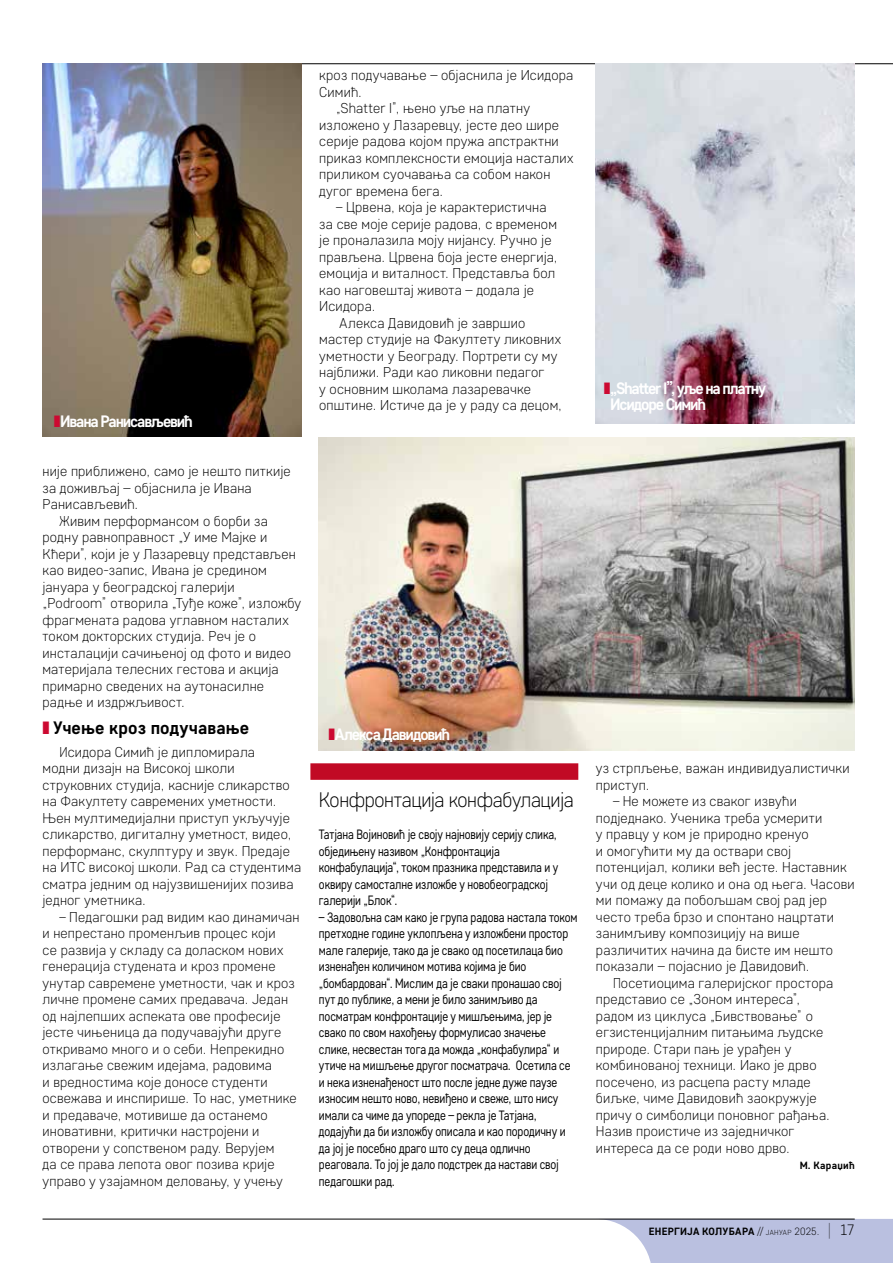
<style>
.page{position:relative;width:893px;height:1263px;background:#fff}
.page>*{position:absolute;margin:0;border:0;box-sizing:border-box;transform-origin:0 0}
.t1{font:300 21px "Core Sans D25";letter-spacing:-.02em;color:#000;scale:.95 1}
.t2{font:700 18px "Core Sans D55";letter-spacing:.005em;color:#000;scale:.95 1}
.t3{font:700 16.5px/16.5px "Core Sans D55";letter-spacing:-.075em;color:#fff}
.t4{font:300 14.25px/16.5px "Core Sans D25";letter-spacing:.015em;color:#000}
.t5{font:300 14.25px/16.5px "Core Sans D25";letter-spacing:.015em;color:#000;scale:.9 1}
.t6{font:13.5px/16.5px "Core Sans D35";letter-spacing:-.01em;color:#000;scale:.85 1}
.t7{font:700 10.5px "Core Sans D55";letter-spacing:.025em;color:#000}
.s1{color:#cc0931}
.s2{font-family:"Core Sans D25";font-weight:300}
.s3{font-family:"Core Sans D25";font-weight:300;font-size:7.35px}
.s4{font-family:"Core Sans D15";font-weight:100;font-size:18px}
.s5{font-family:"Core Sans D25";font-weight:300;font-size:15px}
</style>
<div class="page">
<svg style="left:607px;top:1219px;width:286px;height:44px;background:#c1c6e3"></svg>
<hr style="left:43px;top:1219px;width:812px;height:1px;background:#000">
<hr style="left:43px;top:63px;width:850px;height:1px;background:#000">
<div style="left:310px;top:763px;width:268px;height:17px;background:#c10a25"></div>
<img style="left:595px;top:64px;width:260px;height:360px">
<img style="left:43px;top:64px;width:259px;height:372px">
<img style="left:319px;top:437px;width:536px;height:313px">
<p class="t3" style="left:54px;top:412px;width:141px"><span class="s1">❚</span>Ивана Ранисављевић</p>
<p class="t4" style="left:43px;top:463px;width:250px">није приближено, само је нешто питкије</p>
<p class="t4" style="left:43px;top:479px;width:211px">за доживљај – објаснила је Ивана</p>
<p class="t4" style="left:43px;top:496px;width:97px">Ранисављевић.</p>
<p class="t5" style="left:60px;top:512px;width:233px">Живим перформансом о борби за</p>
<p class="t4" style="left:43px;top:529px;width:226px">родну равноправност „У име Мајке и</p>
<p class="t4" style="left:43px;top:545px;width:255px">Кћери”, који је у Лазаревцу представљен</p>
<p class="t4" style="left:43px;top:562px;width:226px">као видео-запис, Ивана је средином</p>
<p class="t4" style="left:43px;top:578px;width:194px">јануара у београдској галерији</p>
<p class="t4" style="left:43px;top:595px;width:260px">„Podroom” отворила „Туђе коже”, изложбу</p>
<p class="t4" style="left:43px;top:611px;width:248px">фрагмената радова углавном насталих</p>
<p class="t4" style="left:43px;top:628px;width:215px">током докторских студија. Реч је о</p>
<p class="t4" style="left:43px;top:644px;width:250px">инсталацији сачињеној од фото и видео</p>
<p class="t4" style="left:43px;top:661px;width:238px">материјала телесних гестова и акција</p>
<p class="t4" style="left:43px;top:677px;width:223px">примарно сведених на аутонасилне</p>
<p class="t4" style="left:43px;top:694px;width:144px">радње и издржљивост.</p>
<p class="t2" style="left:43px;top:716px;width:219px"><span class="s1">❚</span> Учење кроз подучавање</p>
<p class="t5" style="left:43px;top:743px;width:289px;text-indent:17px">Исидора Симић је дипломирала<br>модни дизајн на Високој школи струковних студија, касније сликарство на Факултету савремених уметности.<br>Њен мултимедијални приступ укључује сликарство, дигиталну уметност, видео, перформанс, скулптуру и звук. Предаје на ИТС високој школи. Рад са студентима сматра једним од најузвишенијих позива једног уметника.</p>
<p class="t5" style="left:43px;top:908px;width:287px;text-indent:17px">– Педагошки рад видим као динамичан и непрестано променљив процес који<br>се развија у складу са доласком нових генерација студената и кроз промене унутар савремене уметности, чак и кроз личне промене самих предавача. Један од најлепших аспеката ове професије јесте чињеница да подучавајући друге откривамо много и о себи. Непрекидно излагање свежим идејама, радовима<br>и вредностима које доносе студенти освежава и инспирише. То нас, уметнике и предаваче, мотивише да останемо иновативни, критички настројени и отворени у сопственом раду. Верујем<br>да се права лепота овог позива крије управо у узајамном деловању, у учењу</p>
<p class="t4" style="left:319px;top:67px;width:256px">кроз подучавање – објаснила је Исидора</p>
<p class="t4" style="left:319px;top:83px;width:44px">Симић.</p>
<p class="t5" style="left:336px;top:100px;width:217px">„Shatter I”, њено уље на платну</p>
<p class="t4" style="left:319px;top:116px;width:241px">изложено у Лазаревцу, јесте део шире</p>
<p class="t4" style="left:319px;top:133px;width:241px">серије радова којом пружа апстрактни</p>
<p class="t4" style="left:319px;top:149px;width:256px">приказ комплексности емоција насталих</p>
<p class="t4" style="left:319px;top:166px;width:233px">приликом суочавања са собом након</p>
<p class="t4" style="left:319px;top:182px;width:125px">дугог времена бега.</p>
<p class="t5" style="left:336px;top:199px;width:235px">– Црвена, која је карактеристична</p>
<p class="t4" style="left:319px;top:215px;width:239px">за све моје серије радова, с временом</p>
<p class="t4" style="left:319px;top:232px;width:234px">је проналазила моју нијансу. Ручно је</p>
<p class="t4" style="left:319px;top:248px;width:240px">прављена. Црвена боја јесте енергија,</p>
<p class="t4" style="left:319px;top:265px;width:238px">емоција и виталност. Представља бол</p>
<p class="t4" style="left:319px;top:281px;width:216px">као наговештај живота – додала је</p>
<p class="t4" style="left:319px;top:298px;width:58px">Исидора.</p>
<p class="t4" style="left:340px;top:314px;width:187px">Алекса Давидовић је завршио</p>
<p class="t4" style="left:319px;top:331px;width:243px">мастер студије на Факултету ликовних</p>
<p class="t4" style="left:319px;top:347px;width:240px">уметности у Београду. Портрети су му</p>
<p class="t4" style="left:319px;top:364px;width:227px">најближи. Ради као ликовни педагог</p>
<p class="t4" style="left:319px;top:380px;width:213px">у основним школама лазаревачке</p>
<p class="t4" style="left:319px;top:397px;width:244px">општине. Истиче да је у раду са децом,</p>
<p class="t3" style="left:328px;top:726px;width:123px"><span class="s1">❚</span>Алекса Давидовић</p>
<h1 class="t1" style="left:319px;top:787px;width:270px">Конфронтација конфабулација</h1>
<p class="t6" style="left:319px;top:826px;width:283px">Татјана Војиновић је своју најновију серију слика, обједињену називом „Конфронтација конфабулација“, током празника представила и у оквиру самосталне изложбе у новобеоградској галерији „Блок“.</p>
<p class="t6" style="left:319px;top:908px;width:306px">– Задовољна сам како је група радова настала током претходне године уклопљена у изложбени простор мале галерије, тако да је свако од посетилаца био изненађен количином мотива којима је био „бомбардован“. Мислим да је сваки пронашао свој пут до публике, а мени је било занимљиво да посматрам конфронтације у мишљењима, јер је свако по свом нахођењу формулисао значење слике, несвестан тога да можда „конфабулира“ и утиче на мишљење другог посматрача. Осетила се и нека изненађеност што после једне дуже паузе износим нешто ново, невиђено и свеже, што нису имали са чиме да упореде – рекла је Татјана, додајући да би изложбу описала и као породичну и да јој је посебно драго што су деца одлично реаговала. То јој је дало подстрек да настави свој педагошки рад.</p>
<p class="t3" style="left:610px;top:379px;width:158px;text-indent:-6px"><span class="s1">❚</span>„Shatter I”, уље на платну<br>Исидоре Симић</p>
<p class="t4" style="left:596px;top:760px;width:255px">уз стрпљење, важан индивидуалистички приступ.</p>
<p class="t5" style="left:613px;top:793px;width:206px">– Не можете из сваког извући</p>
<p class="t4" style="left:596px;top:809px;width:228px">подједнако. Ученика треба усмерити</p>
<p class="t4" style="left:596px;top:826px;width:214px">у правцу у ком је природно кренуо</p>
<p class="t4" style="left:596px;top:842px;width:197px">и омогућити му да оствари свој</p>
<p class="t4" style="left:596px;top:859px;width:252px">потенцијал, колики већ јесте. Наставник</p>
<p class="t4" style="left:596px;top:875px;width:260px">учи од деце колико и она од њега. Часови</p>
<p class="t4" style="left:596px;top:892px;width:232px">ми помажу да побољшам свој рад јер</p>
<p class="t4" style="left:596px;top:908px;width:240px">често треба брзо и спонтано нацртати</p>
<p class="t4" style="left:596px;top:925px;width:205px">занимљиву композицију на више</p>
<p class="t4" style="left:596px;top:941px;width:239px">различитих начина да бисте им нешто</p>
<p class="t4" style="left:596px;top:958px;width:215px">показали – појаснио је Давидовић.</p>
<p class="t5" style="left:613px;top:974px;width:246px">Посетиоцима галеријског простора</p>
<p class="t4" style="left:596px;top:991px;width:206px">представио се „Зоном интереса”,</p>
<p class="t4" style="left:596px;top:1007px;width:218px">радом из циклуса „Бивствовање” о</p>
<p class="t4" style="left:596px;top:1024px;width:229px">егзистенцијалним питањима људске</p>
<p class="t4" style="left:596px;top:1040px;width:197px">природе. Стари пањ је урађен у</p>
<p class="t4" style="left:596px;top:1057px;width:222px">комбинованој техници. Иако је дрво</p>
<p class="t4" style="left:596px;top:1073px;width:216px">посечено, из расцепа расту младе</p>
<p class="t4" style="left:596px;top:1090px;width:222px">биљке, чиме Давидовић заокружује</p>
<p class="t4" style="left:596px;top:1106px;width:235px">причу о симболици поновног рађања.</p>
<p class="t4" style="left:596px;top:1123px;width:200px">Назив проистиче из заједничког</p>
<p class="t4" style="left:596px;top:1139px;width:195px">интереса да се роди ново дрво.</p>
<p class="t7" style="left:800px;top:1159px;width:57px">М. Караџић</p>
<p class="t7" style="left:649px;top:1225px;width:207px">ЕНЕРГИЈА КОЛУБАРА <span class="s2">//</span> <span class="s3">јануар</span> <span class="s2">2025.</span> <span class="s4">|</span> <span class="s5">17</span></p>
</div>
